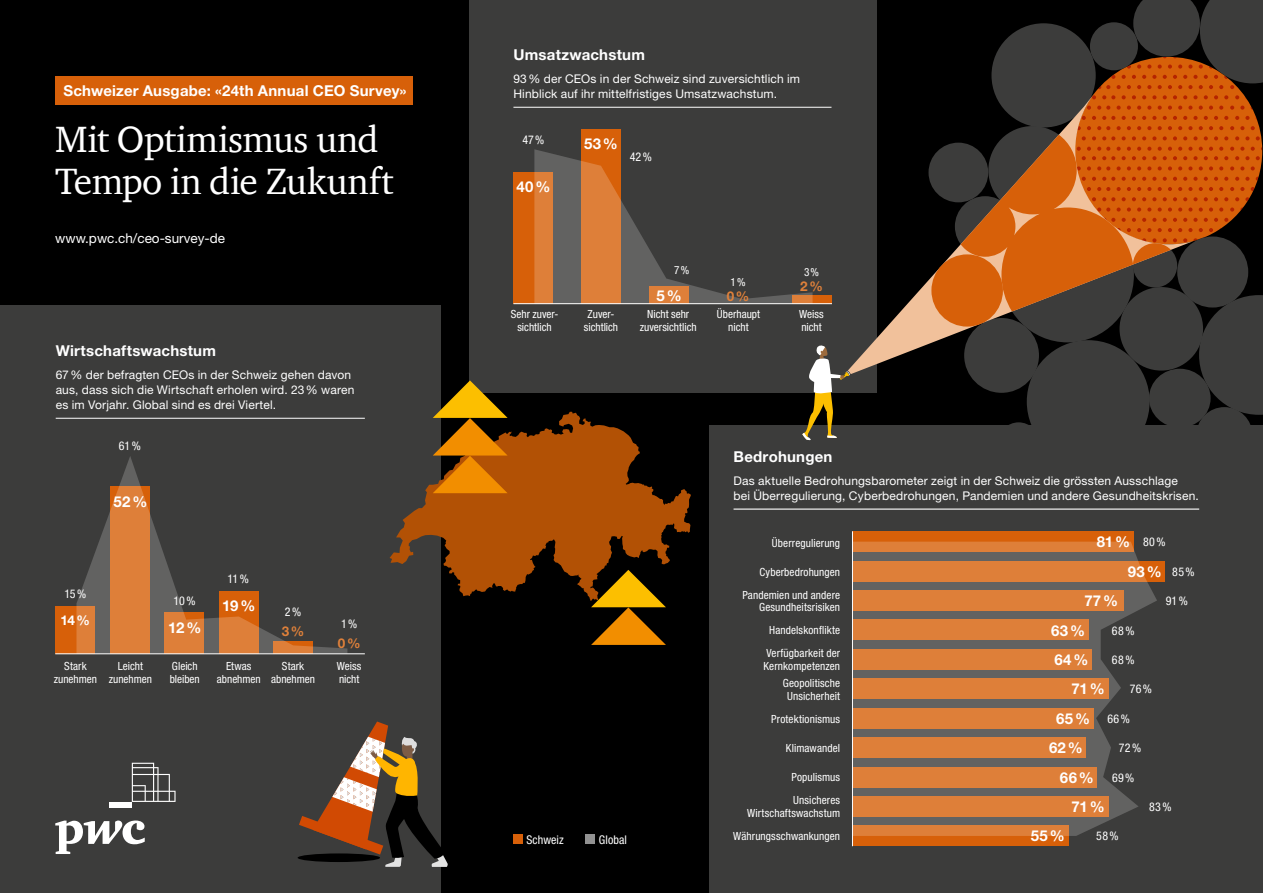
<style>
.page{position:relative;width:1263px;height:893px;background:#000}
.page>*{position:absolute;margin:0;border:0;box-sizing:border-box;transform-origin:0 0}
.t1{font:37.5px/42px "ITC Charter Com";letter-spacing:-.01em;color:#fff}
.t2{font:700 15px "Helvetica Neue LT Std";letter-spacing:.015em;color:#fff}
.t3{font:13.5px "Helvetica Neue LT Std";color:#fff}
.t4{font:700 13.5px "Helvetica Neue LT Std";color:#e0813a}
.t5{font:700 13.5px "Helvetica Neue LT Std";color:#fff}
.t6{font:12px/15px "Helvetica Neue LT Std";letter-spacing:.015em;color:#fff}
.t7{font:condensed 12px "Helvetica Neue LT Std";letter-spacing:.01em;color:#fff}
.t8{font:condensed 11.25px/12.8px "Helvetica Neue LT Std";letter-spacing:.005em;color:#fff;text-align:center}
</style>
<div class="page">
<div style="left:710px;top:426px;width:553px;height:467px;background:#3c3c3b"></div>
<div style="left:470px;top:0;width:407px;height:393px;background:#3c3c3b"></div>
<div style="left:0;top:305px;width:440px;height:588px;background:#3c3c3b"></div>
<svg style="left:390px;top:412px;width:301px;height:189px;fill:#b25105"></svg>
<div style="left:55px;top:77px;width:357px;height:28px;background:#d76009"></div>
<svg style="left:55px;top:820px;width:90px;height:34px"></svg>
<div style="left:109px;top:802px;width:23px;height:5px;background:#fff"></div>
<svg style="left:132px;top:763px;width:44px;height:39px"></svg>
<div style="left:298px;top:853px;width:82px;height:9px;background:#000;border-radius:50%"></div>
<svg style="left:299px;top:721px;width:149px;height:146px"></svg>
<hr style="left:56px;top:418px;width:309px;height:1px;background:#fff">
<div style="left:56px;top:606px;width:39px;height:48px;background:#d76009"></div>
<svg style="left:76px;top:456px;width:271px;height:197px"></svg>
<hr style="left:55px;top:653px;width:310px;height:1px;background:#fff">
<div style="left:513px;top:834px;width:9px;height:10px;background:#d76009"></div>
<div style="left:585px;top:834px;width:10px;height:10px;background:#929292"></div>
<hr style="left:513px;top:107px;width:318px;height:1px;background:#fff">
<div style="left:581px;top:129px;width:40px;height:175px;background:#d76009"></div>
<div style="left:792px;top:295px;width:40px;height:9px;background:#d76009"></div>
<div style="left:513px;top:172px;width:40px;height:132px;background:#d76009"></div>
<hr style="left:513px;top:303px;width:319px;height:1px;background:#fff">
<svg style="left:534px;top:149px;width:278px;height:155px"></svg>
<svg style="left:433px;top:380px;width:75px;height:113px"></svg>
<svg style="left:591px;top:570px;width:75px;height:75px"></svg>
<svg style="left:802px;top:345px;width:48px;height:95px"></svg>
<div style="left:1149px;top:369px;width:62px;height:59px;background:#3c3c3b;border-radius:50%"></div>
<svg style="left:848px;top:142px;width:113px;height:232px"></svg>
<div style="left:931px;top:254px;width:72px;height:73px;background:#d76009;border-radius:50%"></div>
<div style="left:928px;top:143px;width:60px;height:59px;background:#3c3c3b;border-radius:50%"></div>
<svg style="left:961px;top:0;width:302px;height:415px"></svg>
<div style="left:1177px;top:236px;width:71px;height:72px;background:#3c3c3b;border-radius:50%"></div>
<div style="left:1196px;top:407px;width:56px;height:56px;background:#3c3c3b;border-radius:50%"></div>
<div style="left:1027px;top:340px;width:123px;height:123px;background:#3c3c3b;border-radius:50%"></div>
<div style="left:998px;top:422px;width:41px;height:41px;background:#3c3c3b;border-radius:50%"></div>
<hr style="left:733px;top:508px;width:466px;height:2px;background:#fff">
<div style="left:853px;top:561px;width:312px;height:20px;background:#d76009"></div>
<div style="left:853px;top:826px;width:215px;height:20px;background:#d76009"></div>
<div style="left:853px;top:531px;width:281px;height:21px;background:#d76009"></div>
<hr style="left:852px;top:531px;width:1px;height:315px;background:#fff">
<svg style="left:853px;top:542px;width:304px;height:294px;background:#a66e44"></svg>
<h2 class="t2" style="left:63px;top:81px;width:344px">Schweizer Ausgabe: «24th Annual CEO Survey»</h2>
<h1 class="t1" style="left:55px;top:118px;width:340px">Mit Optimismus und<br>Tempo in die Zukunft</h1>
<p class="t3" style="left:55px;top:231px;width:171px">www.pwc.ch/ceo-survey-de</p>
<h2 class="t2" style="left:56px;top:341px;width:162px">Wirtschaftswachstum</h2>
<p class="t6" style="left:56px;top:367px;width:300px">67% der befragten CEOs in der Schweiz gehen davon aus, dass sich die Wirtschaft erholen wird. 23% waren es im Vorjahr. Global sind es drei Viertel.</p>
<p class="t7" style="left:119px;top:439px;width:24px">61%</p>
<h2 class="t2" style="left:114px;top:492px;width:35px">52%</h2>
<p class="t7" style="left:65px;top:586px;width:23px">15%</p>
<p class="t5" style="left:60px;top:612px;width:31px">14%</p>
<p class="t8" style="left:54px;top:660px;width:45px">Stark zunehmen</p>
<p class="t8" style="left:109px;top:660px;width:45px">Leicht zunehmen</p>
<p class="t7" style="left:174px;top:594px;width:23px">10%</p>
<h2 class="t2" style="left:168px;top:618px;width:35px">12%</h2>
<p class="t7" style="left:227px;top:572px;width:23px">11%</p>
<h2 class="t2" style="left:222px;top:596px;width:35px">19%</h2>
<p class="t7" style="left:285px;top:605px;width:18px">2%</p>
<p class="t4" style="left:282px;top:623px;width:24px">3%</p>
<p class="t8" style="left:170px;top:660px;width:32px;text-align:left">Gleich bleiben</p>
<p class="t8" style="left:217px;top:660px;width:45px">Etwas abnehmen</p>
<p class="t8" style="left:271px;top:660px;width:45px">Stark abnehmen</p>
<p class="t7" style="left:341px;top:617px;width:18px">1%</p>
<p class="t4" style="left:338px;top:635px;width:24px">0%</p>
<p class="t8" style="left:337px;top:660px;width:26px;text-align:left">Weiss nicht</p>
<h2 class="t2" style="left:513px;top:45px;width:133px">Umsatzwachstum</h2>
<p class="t6" style="left:513px;top:71px;width:288px">93% der CEOs in der Schweiz sind zuversichtlich im<br>Hinblick auf ihr mittelfristiges Umsatzwachstum.</p>
<p class="t7" style="left:522px;top:133px;width:24px">47%</p>
<h2 class="t2" style="left:516px;top:177px;width:35px">40%</h2>
<h2 class="t2" style="left:584px;top:135px;width:35px">53%</h2>
<p class="t7" style="left:630px;top:150px;width:24px">42%</p>
<p class="t8" style="left:511px;top:307px;width:49px">Sehr zuver&shy;sichtlich</p>
<p class="t8" style="left:584px;top:307px;width:36px">Zuver&shy;sichtlich</p>
<p class="t8" style="left:674px;top:263px;width:17px">7%</p>
<p class="t8" style="left:730px;top:275px;width:17px">1%</p>
<h2 class="t2" style="left:656px;top:286px;width:27px">5%</h2>
<p class="t4" style="left:727px;top:288px;width:24px">0%</p>
<p class="t8" style="left:804px;top:266px;width:17px">3%</p>
<p class="t4" style="left:800px;top:278px;width:24px">2%</p>
<p class="t8" style="left:640px;top:307px;width:58px">Nicht sehr zuversichtlich</p>
<p class="t8" style="left:717px;top:307px;width:45px">Überhaupt nicht</p>
<p class="t8" style="left:799px;top:307px;width:26px;text-align:left">Weiss nicht</p>
<h2 class="t2" style="left:733px;top:447px;width:100px">Bedrohungen</h2>
<p class="t6" style="left:733px;top:473px;width:467px">Das aktuelle Bedrohungsbarometer zeigt in der Schweiz die grössten Ausschlage<br>bei Überregulierung, Cyberbedrohungen, Pandemien und andere Gesundheitskrisen.</p>
<p class="t8" style="left:772px;top:536px;width:70px">Überregulierung</p>
<h2 class="t2" style="left:1097px;top:533px;width:35px">81%</h2>
<h2 class="t2" style="left:1128px;top:562px;width:35px">93%</h2>
<h2 class="t2" style="left:1084px;top:592px;width:35px">77%</h2>
<p class="t7" style="left:1143px;top:535px;width:24px">80%</p>
<p class="t7" style="left:1172px;top:564px;width:24px">85%</p>
<p class="t7" style="left:1166px;top:594px;width:24px">91%</p>
<p class="t8" style="left:759px;top:566px;width:82px">Cyberbedrohungen</p>
<p class="t8" style="left:742px;top:588px;width:99px;text-align:right">Pandemien und andere<br>Gesundheitsrisiken</p>
<p class="t8" style="left:769px;top:624px;width:73px">Handelskonflikte</p>
<h2 class="t2" style="left:1051px;top:621px;width:35px">63%</h2>
<p class="t7" style="left:1112px;top:623px;width:24px">68%</p>
<p class="t7" style="left:526px;top:832px;width:39px">Schweiz</p>
<p class="t7" style="left:599px;top:832px;width:30px">Global</p>
<p class="t8" style="left:763px;top:647px;width:78px;text-align:left">Verfügbarkeit der<br>Kernkompetenzen</p>
<p class="t8" style="left:783px;top:676px;width:59px">Geopolitische<br>Unsicherheit</p>
<p class="t8" style="left:771px;top:712px;width:70px">Protektionismus</p>
<p class="t8" style="left:786px;top:741px;width:56px">Klimawandel</p>
<p class="t8" style="left:791px;top:771px;width:50px">Populismus</p>
<p class="t8" style="left:747px;top:794px;width:95px;text-align:right">Unsicheres<br>Wirtschaftswachstum</p>
<p class="t8" style="left:733px;top:830px;width:108px">Währungsschwankungen</p>
<h2 class="t2" style="left:1054px;top:650px;width:35px">64%</h2>
<h2 class="t2" style="left:1071px;top:679px;width:35px">71%</h2>
<h2 class="t2" style="left:1056px;top:709px;width:35px">65%</h2>
<h2 class="t2" style="left:1049px;top:739px;width:35px">62%</h2>
<h2 class="t2" style="left:1060px;top:768px;width:35px">66%</h2>
<h2 class="t2" style="left:1071px;top:797px;width:35px">71%</h2>
<h2 class="t2" style="left:1031px;top:827px;width:35px">55%</h2>
<p class="t7" style="left:1112px;top:653px;width:24px">68%</p>
<p class="t7" style="left:1130px;top:682px;width:24px">76%</p>
<p class="t7" style="left:1107px;top:712px;width:24px">66%</p>
<p class="t7" style="left:1119px;top:741px;width:24px">72%</p>
<p class="t7" style="left:1112px;top:770px;width:24px">69%</p>
<p class="t7" style="left:1149px;top:800px;width:24px">83%</p>
<p class="t7" style="left:1096px;top:829px;width:24px">58%</p>
</div>
